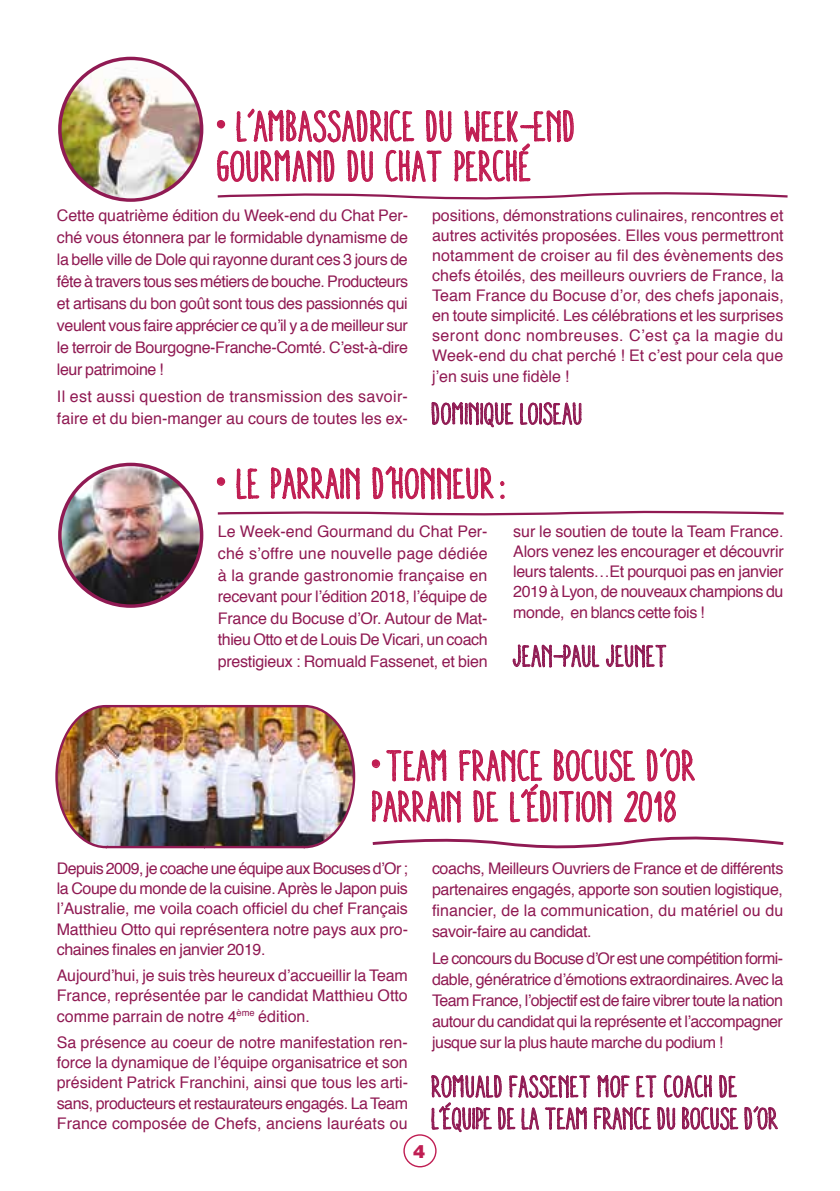
<style>
.page{position:relative;width:840px;height:1191px;background:#fff}
.page>*{position:absolute;margin:0;border:0;box-sizing:border-box;transform-origin:0 0}
.t1{font:condensed 42.2px/40px "Aracne";color:#c01e53}
.t2{font:condensed 30px/32px "Aracne";color:#901a53}
.t3{font:900 18.2px "Helvetica";color:#c01e53}
.t4{font:16px/20.2px "Helvetica";letter-spacing:-.005em;color:#901a53;text-align:justify}
.t5{font:16px/22px "Helvetica";letter-spacing:.02em;color:#901a53}
</style>
<div class="page">
<div style="left:403px;top:1134px;width:33px;height:33px;border:1px solid #c01e53;border-radius:50%"></div>
<svg style="left:216px;top:466px;width:568px;height:50px"></svg>
<img style="left:60px;top:464px;width:141px;height:142px;border-radius:71px">
<div style="left:58px;top:463px;width:145px;height:145px;border:3px solid #901a53;border-radius:50%"></div>
<svg style="left:216px;top:108px;width:572px;height:92px"></svg>
<img style="left:60px;top:58px;width:141px;height:142px;border-radius:71px">
<div style="left:58px;top:57px;width:145px;height:145px;border:3px solid #901a53;border-radius:50%"></div>
<svg style="left:431px;top:402px;width:82px;height:26px"></svg>
<svg style="left:520px;top:402px;width:61px;height:24px"></svg>
<svg style="left:512px;top:644px;width:87px;height:24px"></svg>
<svg style="left:606px;top:644px;width:60px;height:24px"></svg>
<svg style="left:371px;top:748px;width:413px;height:101px"></svg>
<img style="left:55px;top:704px;width:301px;height:145px">
<svg style="left:430px;top:1074px;width:347px;height:68px"></svg>
<h1 class="t1" style="left:217px;top:106px;width:360px">• L’AMBASSADRICE DU WEEK-END<br>GOURMAND DU CHAT PERCHÉ</h1>
<p class="t4" style="left:57px;top:205px;width:352px;line-height:22px">Cette quatrième édition du Week-end du Chat Per&shy;ché vous étonnera par le formidable dynamisme de la belle ville de Dole qui rayonne durant ces 3 jours de fête à travers tous ses métiers de bouche. Producteurs et artisans du bon goût sont tous des passionnés qui veulent vous faire apprécier ce qu’il y a de meilleur sur le terroir de Bourgogne-Franche-Comté. C’est-à-dire leur patrimoine !</p>
<p class="t5" style="left:57px;top:386px;width:352px">Il est aussi question de transmission des savoir&shy;faire et du bien-manger au cours de toutes les ex-</p>
<p class="t4" style="left:432px;top:205px;width:353px">positions, démonstrations culinaires, rencontres et autres activités proposées. Elles vous permettront notamment de croiser au fil des évènements des chefs étoilés, des meilleurs ouvriers de France, la Team France du Bocuse d’or, des chefs japonais, en toute simplicité. Les célébrations et les surprises seront donc nombreuses. C’est ça la magie du Week-end du chat perché ! Et c’est pour cela que j’en suis une fidèle !</p>
<h2 class="t2" style="left:432px;top:398px;width:153px">DOMINIQUE LOISEAU</h2>
<h1 class="t1" style="left:217px;top:463px;width:290px">• LE PARRAIN D’HONNEUR:</h1>
<p class="t4" style="left:218px;top:521px;width:271px;line-height:21.6px">Le Week-end Gourmand du Chat Per&shy;ché s’offre une nouvelle page dédiée à la grande gastronomie française en recevant pour l’édition 2018, l’équipe de France du Bocuse d’Or. Autour de Mat&shy;thieu Otto et de Louis De Vicari, un coach prestigieux : Romuald Fassenet, et bien</p>
<p class="t4" style="left:513px;top:522px;width:272px">sur le soutien de toute la Team France.<br>Alors venez les encourager et découvrir leurs talents…Et pourquoi pas en janvier 2019 à Lyon, de nouveaux champions du monde, en blancs cette fois !</p>
<h2 class="t2" style="left:513px;top:640px;width:156px">JEAN-PAUL JEUNET</h2>
<h1 class="t1" style="left:372px;top:745px;width:325px;line-height:40.8px">• TEAM FRANCE BOCUSE D’OR<br>PARRAIN DE L’ÉDITION 2018</h1>
<p class="t4" style="left:57px;top:858px;width:352px">Depuis 2009, je coache une équipe aux Bocuses d’Or ; la Coupe du monde de la cuisine. Après le Japon puis l’Australie, me voila coach officiel du chef Français Matthieu Otto qui représentera notre pays aux pro&shy;chaines finales en janvier 2019.</p>
<p class="t4" style="left:57px;top:965px;width:352px">Aujourd’hui, je suis très heureux d’accueillir la Team France, représentée par le candidat Matthieu Otto comme parrain de notre 4<sup>ème</sup> édition.</p>
<p class="t4" style="left:57px;top:1032px;width:352px">Sa présence au coeur de notre manifestation ren&shy;force la dynamique de l’équipe organisatrice et son président Patrick Franchini, ainsi que tous les arti&shy;sans, producteurs et restaurateurs engagés. La Team France composée de Chefs, anciens lauréats ou</p>
<p class="t4" style="left:432px;top:858px;width:352px;line-height:21px">coachs, Meilleurs Ouvriers de France et de différents partenaires engagés, apporte son soutien logistique, financier, de la communication, du matériel ou du savoir-faire au candidat.</p>
<p class="t4" style="left:432px;top:948px;width:352px;line-height:21px">Le concours du Bocuse d’Or est une compétition formi&shy;dable, génératrice d’émotions extraordinaires. Avec la Team France, l’objectif est de faire vibrer toute la nation autour du candidat qui la représente et l’accompagner jusque sur la plus haute marche du podium !</p>
<h2 class="t2" style="left:432px;top:1070px;width:348px">ROMUALD FASSENET MOF ET COACH DE<br>L’ÉQUIPE DE LA TEAM FRANCE DU BOCUSE D’OR</h2>
<p class="t3" style="left:413px;top:1139px;width:14px">4</p>
</div>
